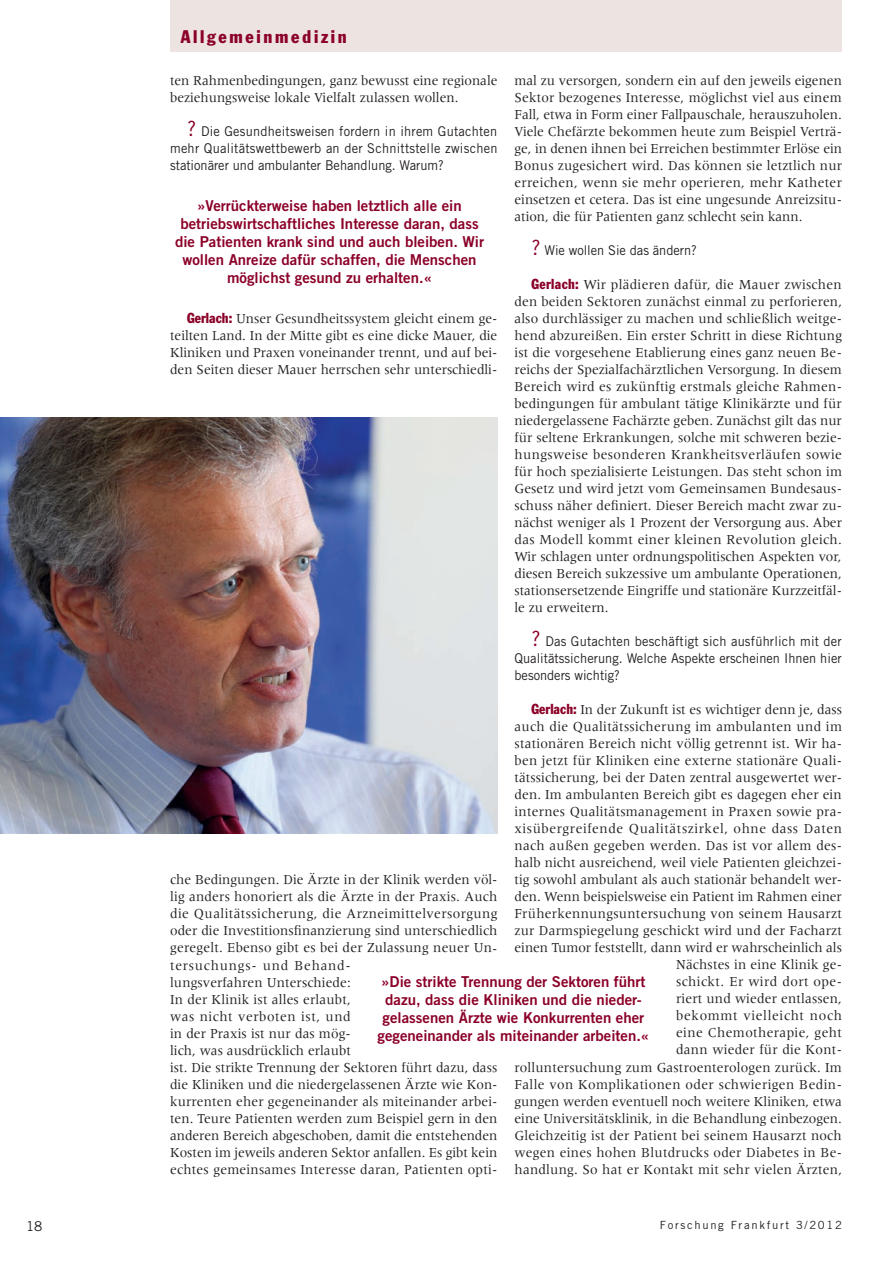
<style>
.page{position:relative;width:893px;height:1263px;background:#fff}
.page>*{position:absolute;margin:0;border:0;box-sizing:border-box;transform-origin:0 0}
.t1{font:condensed 18px "Franklin Gothic";letter-spacing:.15em;color:#8b0128}
.t2{font:15px/18px "Trade Gothic Bold Two";color:#8b0128;text-align:center}
.t3{font:14.25px/17px "Meridien";letter-spacing:.01em;color:#231f20;text-align:justify;scale:.95 1}
.t4{font:13.5px/17px "Trade Gothic";color:#231f20;text-align:justify;scale:.95 1}
.t5{font:13.5px "Trade Gothic";color:#231f20}
.t6{font:11.25px "Trade Gothic";letter-spacing:.15em;color:#231f20}
.s1{font-size:21px;color:#8b0128}
.s2{font-family:"Franklin Gothic";font-stretch:condensed;color:#8b0128}
</style>
<div class="page">
<div style="left:170px;top:0;width:672px;height:51px;background:#ede3e1"></div>
<img style="left:0;top:417px;width:497px;height:416px">
<p class="t1" style="left:181px;top:26px;width:168px">Allgemeinmedizin</p>
<p class="t3" style="left:170px;top:72px;width:346px">ten Rahmenbedingungen, ganz bewusst eine regionale beziehungsweise lokale Vielfalt zulassen wollen.</p>
<p class="t4" style="left:170px;top:123px;width:346px;text-indent:17px"><span class="s1">?</span> Die Gesundheitsweisen fordern in ihrem Gutachten mehr Qualitätswettbewerb an der Schnittstelle zwischen stationärer und ambulanter Behandlung. Warum?</p>
<p class="t3" style="left:514px;top:72px;width:346px">mal zu versorgen, sondern ein auf den jeweils eigenen Sektor bezogenes Interesse, möglichst viel aus einem Fall, etwa in Form einer Fallpauschale, herauszuholen.<br>Viele Chefärzte bekommen heute zum Beispiel Verträ&shy;ge, in denen ihnen bei Erreichen bestimmter Erlöse ein Bonus zugesichert wird. Das können sie letztlich nur erreichen, wenn sie mehr operieren, mehr Katheter einsetzen et cetera. Das ist eine ungesunde Anreizsitu&shy;ation, die für Patienten ganz schlecht sein kann.</p>
<p class="t4" style="left:531px;top:242px;width:176px"><span class="s1">?</span> Wie wollen Sie das ändern?</p>
<p class="t3" style="left:514px;top:276px;width:346px;text-indent:17px"><span class="s2">Gerlach:</span> Wir plädieren dafür, die Mauer zwischen den beiden Sektoren zunächst einmal zu perforieren, also durchlässiger zu machen und schließlich weitge&shy;hend abzureißen. Ein erster Schritt in diese Richtung ist die vorgesehene Etablierung eines ganz neuen Be&shy;reichs der Spezialfachärztlichen Versorgung. In diesem Bereich wird es zukünftig erstmals gleiche Rahmen&shy;bedingungen für ambulant tätige Klinikärzte und für niedergelassene Fachärzte geben. Zunächst gilt das nur für seltene Erkrankungen, solche mit schweren bezie&shy;hungsweise besonderen Krankheitsverläufen sowie für hoch spezialisierte Leistungen. Das steht schon im Gesetz und wird jetzt vom Gemeinsamen Bundesaus&shy;schuss näher definiert. Dieser Bereich macht zwar zu&shy;nächst weniger als 1 Prozent der Versorgung aus. Aber das Modell kommt einer kleinen Revolution gleich.<br>Wir schlagen unter ordnungspolitischen Aspekten vor, diesen Bereich sukzessive um ambulante Operationen, stationsersetzende Eingriffe und stationäre Kurzzeitfäl&shy;le zu erweitern.</p>
<p class="t4" style="left:514px;top:633px;width:346px;text-indent:17px"><span class="s1">?</span> Das Gutachten beschäftigt sich ausführlich mit der Qualitätssicherung. Welche Aspekte erscheinen Ihnen hier besonders wichtig?</p>
<p class="t3" style="left:514px;top:701px;width:346px;text-align:right"><span class="s2">Gerlach:</span> In der Zukunft ist es wichtiger denn je, dass auch die Qualitätssicherung im ambulanten und im stationären Bereich nicht völlig getrennt ist. Wir ha&shy;ben jetzt für Kliniken eine externe stationäre Quali&shy;tätssicherung, bei der Daten zentral ausgewertet wer&shy;den. Im ambulanten Bereich gibt es dagegen eher ein internes Qualitätsmanagement in Praxen sowie pra&shy;xisübergreifende Qualitätszirkel, ohne dass Daten nach außen gegeben werden. Das ist vor allem des&shy;halb nicht ausreichend, weil viele Patienten gleichzei&shy;tig sowohl ambulant als auch stationär behandelt wer&shy;den. Wenn beispielsweise ein Patient im Rahmen einer Früherkennungsuntersuchung von seinem Hausarzt zur Darmspiegelung geschickt wird und der Facharzt einen Tumor feststellt, dann wird er wahrscheinlich als Nächstes in eine Klinik ge-<br>schickt. Er wird dort ope-<br>riert und wieder entlassen,<br>bekommt vielleicht noch<br>eine Chemotherapie, geht<br>dann wieder für die Kont-<br>rolluntersuchung zum Gastroenterologen zurück. Im Falle von Komplikationen oder schwierigen Bedin&shy;gungen werden eventuell noch weitere Kliniken, etwa eine Universitätsklinik, in die Behandlung einbezogen.<br>Gleichzeitig ist der Patient bei seinem Hausarzt noch wegen eines hohen Blutdrucks oder Diabetes in Be&shy;handlung. So hat er Kontakt mit sehr vielen Ärzten,</p>
<p class="t2" style="left:175px;top:196px;width:310px">»Verrückterweise haben letztlich alle ein betriebswirtschaftliches Interesse daran, dass die Patienten krank sind und auch bleiben. Wir wollen Anreize dafür schaffen, die Menschen möglichst gesund zu erhalten.«</p>
<p class="t3" style="left:170px;top:310px;width:346px;text-indent:17px"><span class="s2">Gerlach:</span> Unser Gesundheitssystem gleicht einem ge&shy;teilten Land. In der Mitte gibt es eine dicke Mauer, die Kliniken und Praxen voneinander trennt, und auf bei&shy;den Seiten dieser Mauer herrschen sehr unterschiedli-</p>
<p class="t3" style="left:170px;top:871px;width:346px;text-align:left">che Bedingungen. Die Ärzte in der Klinik werden völ&shy;lig anders honoriert als die Ärzte in der Praxis. Auch die Qualitätssicherung, die Arzneimittelversorgung oder die Investitionsfinanzierung sind unterschiedlich geregelt. Ebenso gibt es bei der Zulassung neuer Un&shy;tersuchungs- und Behand-<br>lungsverfahren Unterschiede:<br>In der Klinik ist alles erlaubt,<br>was nicht verboten ist, und<br>in der Praxis ist nur das mög-<br>lich, was ausdrücklich erlaubt<br>ist. Die strikte Trennung der Sektoren führt dazu, dass die Kliniken und die niedergelassenen Ärzte wie Kon&shy;kurrenten eher gegeneinander als miteinander arbei&shy;ten. Teure Patienten werden zum Beispiel gern in den anderen Bereich abgeschoben, damit die entstehenden Kosten im jeweils anderen Sektor anfallen. Es gibt kein echtes gemeinsames Interesse daran, Patienten opti-</p>
<p class="t2" style="left:378px;top:972px;width:273px">»Die strikte Trennung der Sektoren führt dazu, dass die Kliniken und die nieder&shy;gelassenen Ärzte wie Konkurrenten eher gegeneinander als miteinander arbeiten.«</p>
<p class="t5" style="left:26px;top:1217px;width:18px">18</p>
<p class="t6" style="left:660px;top:1218px;width:184px">Forschung Frankfurt 3/2012</p>
</div>
